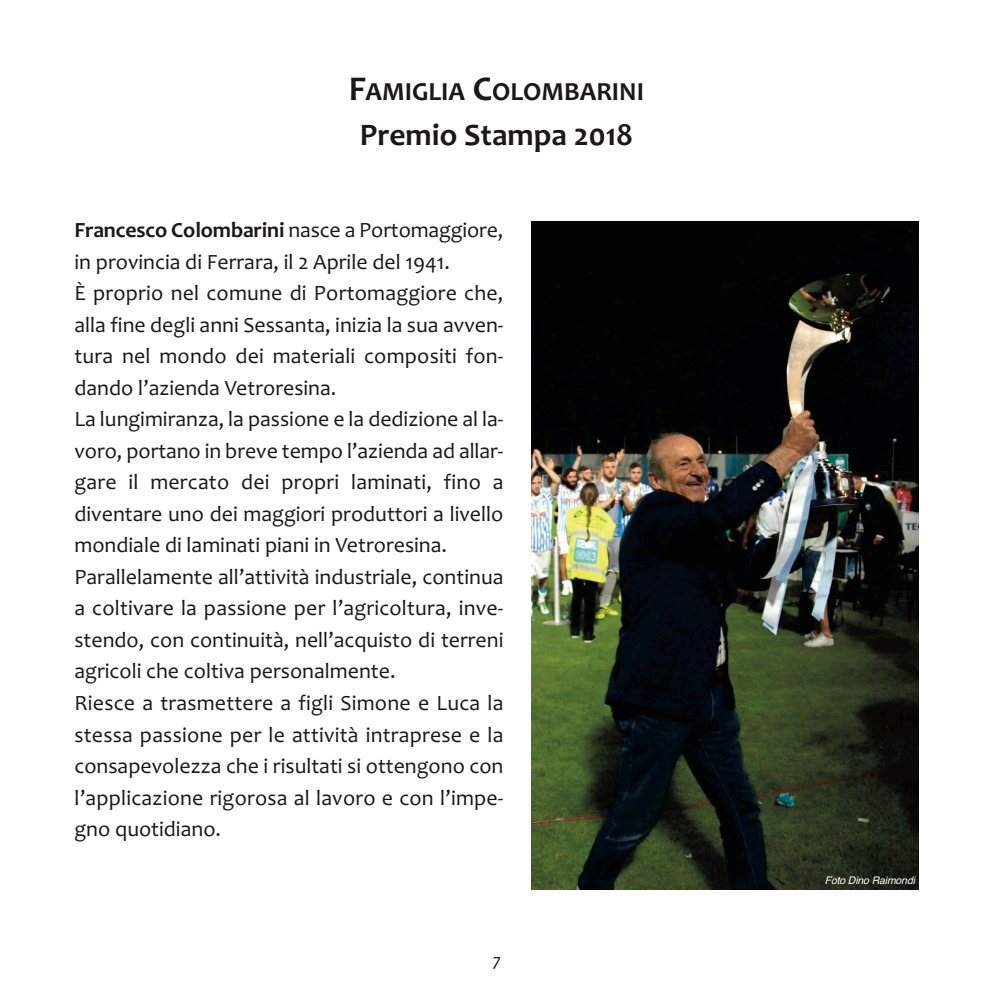
<style>
.page{position:relative;width:993px;height:993px;background:#fff}
.page>*{position:absolute;margin:0;border:0;box-sizing:border-box;transform-origin:0 0}
.t1{font:700 31.5px "Candara";color:#1a1818}
.t2{font:700 26.25px "Candara";color:#1a1818}
.t3{font:21.88px/31.5px "Candara";color:#1a1818}
.t4{font:italic 17.5px "Candara";color:#1a1818}
.t5{font:italic 10.5px "Helvetica";letter-spacing:-.015em;color:#fffefd}
.s1{font-size:35px}
.s2{font-weight:700}
</style>
<div class="page">
<img style="left:531px;top:221px;width:387px;height:668px">
<p class="t2" style="left:349px;top:75px;width:296px"><span class="s1">F</span>AMIGLIA <span class="s1">C</span>OLOMBARINI</p>
<h1 class="t1" style="left:360px;top:115px;width:275px">Premio Stampa 2018</h1>
<p class="t3" style="left:74px;top:214px;width:430px"><span class="s2">Francesco Colombarini</span> nasce a Portomaggiore, in provincia di Ferrara, il 2 Aprile del 1941.<br>È proprio nel comune di Portomaggiore che, alla fine degli anni Sessanta, inizia la sua avven&shy;tura nel mondo dei materiali compositi fon&shy;dando l’azienda Vetroresina.<br>La lungimiranza, la passione e la dedizione al la&shy;voro, portano in breve tempo l’azienda ad allar&shy;gare il mercato dei propri laminati, fino a diventare uno dei maggiori produttori a livello mondiale di laminati piani in Vetroresina.<br>Parallelamente all’attività industriale, continua a coltivare la passione per l’agricoltura, inve&shy;stendo, con continuità, nell’acquisto di terreni agricoli che coltiva personalmente.<br>Riesce a trasmettere a figli Simone e Luca la stessa passione per le attività intraprese e la consapevolezza che i risultati si ottengono con l’applicazione rigorosa al lavoro e con l’impe&shy;gno quotidiano.</p>
<p class="t4" style="left:492px;top:948px;width:9px">7</p>
<p class="t5" style="left:824px;top:871px;width:92px">Foto Dino Raimondi</p>
</div>
